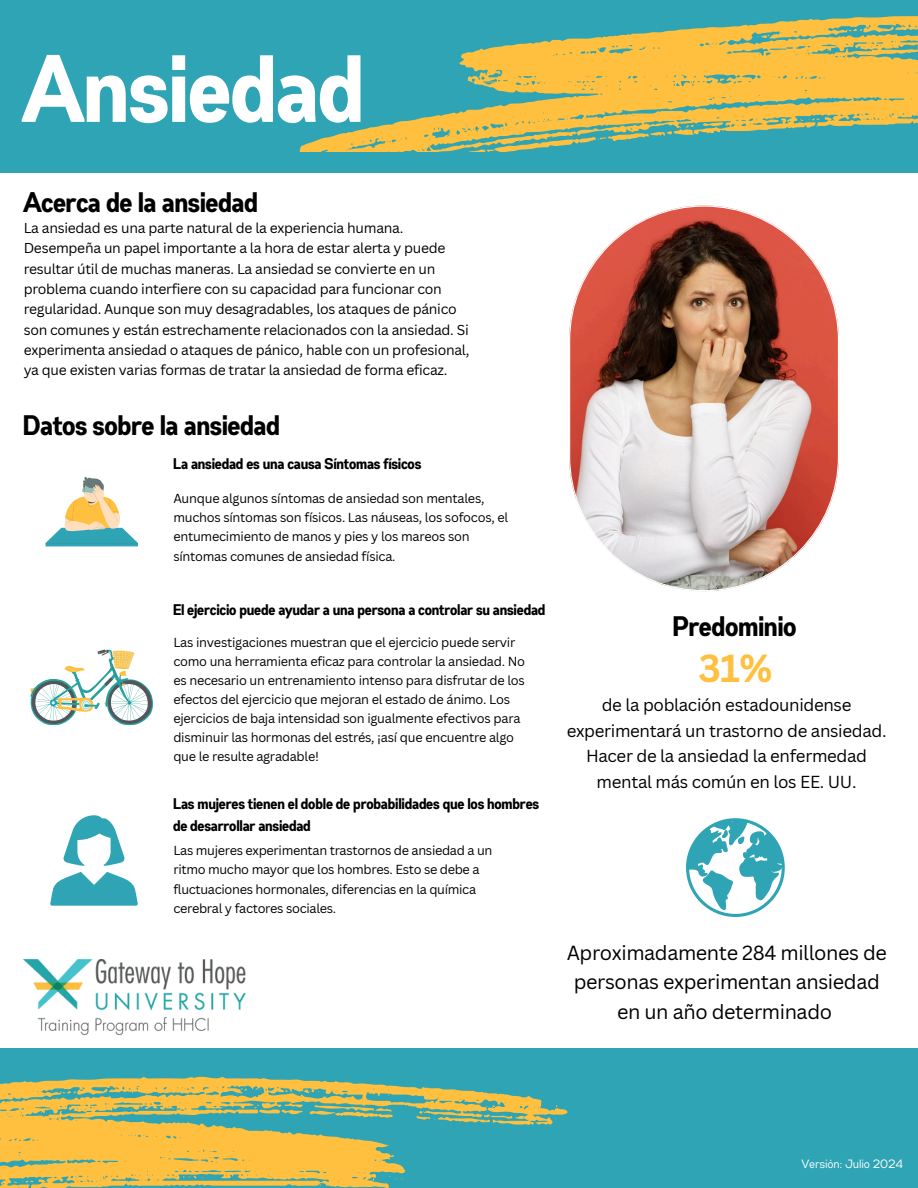
<style>
.page{position:relative;width:918px;height:1188px;background:#fff}
.page>*{position:absolute;margin:0;border:0;box-sizing:border-box;transform-origin:0 0}
.t1{font:700 95.1px "Gabriel Sans Cond";letter-spacing:-.02em;color:#fff}
.t2{font:700 38.1px "Canva Sans";color:#ffbf3f}
.t3{font:700 28.2px "Gabriel Sans Cond";letter-spacing:-.02em;color:#000001}
.t4{font:19.95px/29.2px "Canva Sans";letter-spacing:-.02em;color:#000001;text-align:center}
.t5{font:16.95px/25.3px "Canva Sans";letter-spacing:-.02em;color:#000001;text-align:center}
.t6{font:700 15.45px/22.5px "Gabriel Sans Cond";letter-spacing:-.02em;color:#000001}
.t7{font:13.95px/20.4px "Canva Sans";letter-spacing:-.02em;color:#000001}
.t8{font:12.75px/19.2px "Canva Sans";letter-spacing:-.02em;color:#000001}
.t9{font:12px "Gabriel Sans Cond";color:#fff}
</style>
<div class="page">
<div style="left:0;top:1048px;width:918px;height:140px;background:#2fa4b4"></div>
<div style="left:0;top:0;width:918px;height:173px;background:#2fa4b4"></div>
<svg style="left:0;top:1076px;width:568px;height:112px"></svg>
<svg style="left:569px;top:205px;width:270px;height:386px"></svg>
<svg style="left:299px;top:16px;width:619px;height:135px"></svg>
<svg style="left:686px;top:818px;width:99px;height:99px"></svg>
<svg style="left:46px;top:477px;width:92px;height:69px"></svg>
<svg style="left:50px;top:872px;width:88px;height:33px"></svg>
<svg style="left:63px;top:815px;width:62px;height:51px"></svg>
<svg style="left:30px;top:650px;width:123px;height:75px"></svg>
<img style="left:24px;top:960px;width:221px;height:76px">
<h1 class="t1" style="left:24px;top:47px;width:345px">Ansiedad</h1>
<p class="t3" style="left:24px;top:189px;width:237px">Acerca de la ansiedad</p>
<h5 class="t7" style="left:24px;top:217px;width:447px">La ansiedad es una parte natural de la experiencia humana.<br>Desempeña un papel importante a la hora de estar alerta y puede resultar útil de muchas maneras. La ansiedad se convierte en un problema cuando interfiere con su capacidad para funcionar con regularidad. Aunque son muy desagradables, los ataques de pánico son comunes y están estrechamente relacionados con la ansiedad. Si experimenta ansiedad o ataques de pánico, hable con un profesional, ya que existen varias formas de tratar la ansiedad de forma eficaz.</h5>
<p class="t3" style="left:24px;top:412px;width:259px">Datos sobre la ansiedad</p>
<p class="t6" style="left:173px;top:453px;width:250px">La ansiedad es una causa Síntomas físicos</p>
<p class="t8" style="left:173px;top:489px;width:336px">Aunque algunos síntomas de ansiedad son mentales, muchos síntomas son físicos. Las náuseas, los sofocos, el entumecimiento de manos y pies y los mareos son síntomas comunes de ansiedad física.</p>
<p class="t6" style="left:173px;top:599px;width:374px">El ejercicio puede ayudar a una persona a controlar su ansiedad</p>
<h5 class="t8" style="left:173px;top:632px;width:353px">Las investigaciones muestran que el ejercicio puede servir como una herramienta eficaz para controlar la ansiedad. No es necesario un entrenamiento intenso para disfrutar de los efectos del ejercicio que mejoran el estado de ánimo. Los ejercicios de baja intensidad son igualmente efectivos para disminuir las hormonas del estrés, ¡así que encuentre algo que le resulte agradable!</h5>
<p class="t6" style="left:173px;top:793px;width:368px">Las mujeres tienen el doble de probabilidades que los hombres de desarrollar ansiedad</p>
<h5 class="t8" style="left:173px;top:841px;width:321px">Las mujeres experimentan trastornos de ansiedad a un ritmo mucho mayor que los hombres. Esto se debe a fluctuaciones hormonales, diferencias en la química cerebral y factores sociales.</h5>
<p class="t3" style="left:673px;top:613px;width:126px">Predominio</p>
<h3 class="t2" style="left:698px;top:641px;width:76px">31%</h3>
<p class="t5" style="left:567px;top:692px;width:321px">de la población estadounidense experimentará un trastorno de ansiedad.<br>Hacer de la ansiedad la enfermedad mental más común en los EE. UU.</p>
<h3 class="t4" style="left:567px;top:938px;width:322px">Aproximadamente 284 millones de personas experimentan ansiedad en un año determinado</h3>
<h3 class="t9" style="left:802px;top:1159px;width:103px">Versión: Julio 2024</h3>
</div>
